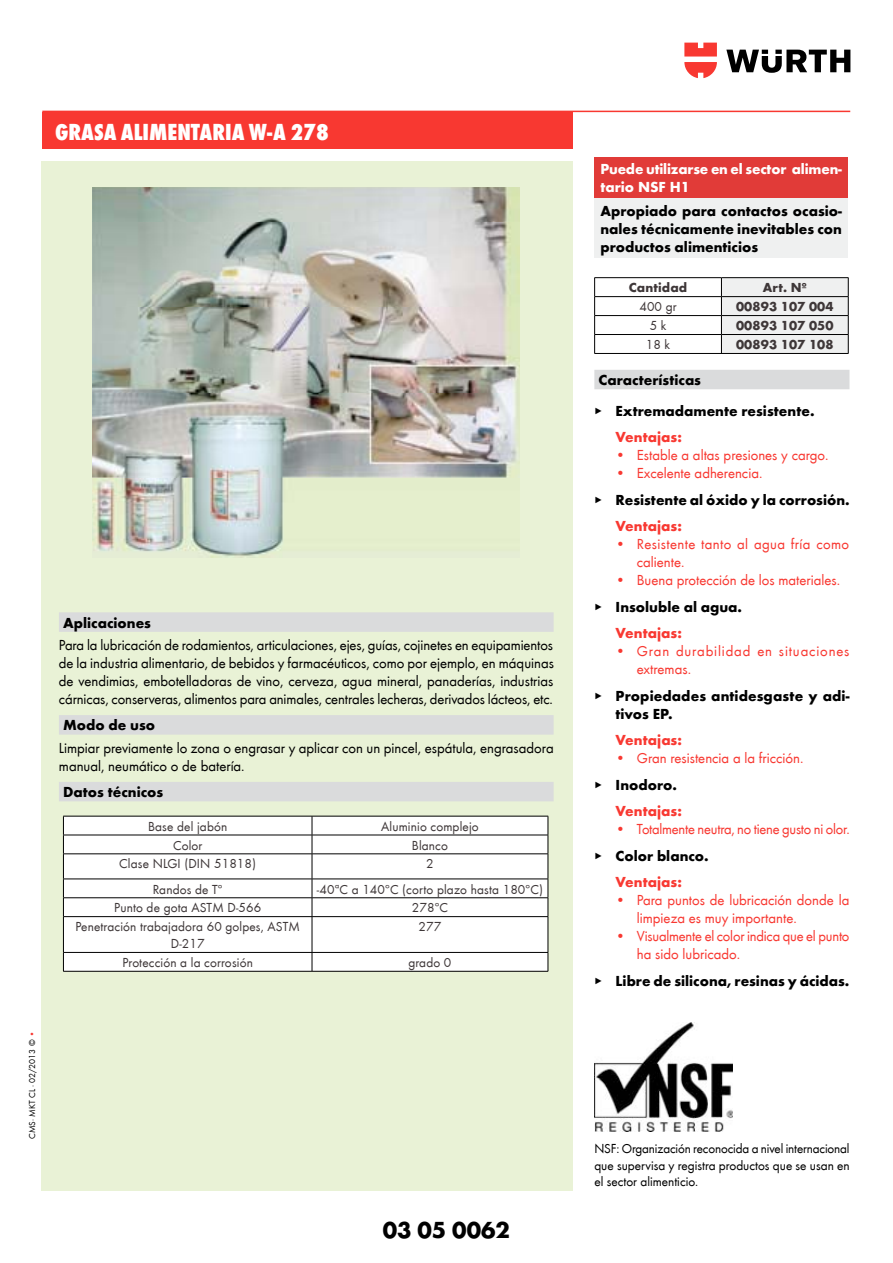
<style>
.page{position:relative;width:893px;height:1263px;background:#fff}
.page>*{position:absolute;margin:0;border:0;box-sizing:border-box;transform-origin:0 0}
.t1{font:800 condensed 24px "Wuerth";color:#fff}
.t2{font:700 24px "Wuerth";color:#000}
.t3{font:15px/18px "Wuerth";color:#000;text-align:justify}
.t4{font:700 15px/18px "Wuerth";color:#000}
.t5{font:15px/18px "Wuerth";color:#f83831}
.t6{font:700 15px "Wuerth";color:#f83831}
.t7{font:700 15px/18px "Wuerth";letter-spacing:-.01em;color:#fff}
.t8{font:15px/18px "Wuerth";letter-spacing:.025em;color:#f83831}
.t9{font:15px/18px "Wuerth";letter-spacing:.055em;color:#f83831}
.t10{font:13.5px/17px "Wuerth";letter-spacing:.01em;color:#3e3738;text-align:center}
.t11{font:13.5px/16.2px "Wuerth";color:#000;text-align:justify}
.t12{font:700 13.5px "Wuerth";letter-spacing:.01em;color:#3e3738}
.t13{font:9px "Wuerth";color:#000}
.s1{color:#f83831}
</style>
<div class="page">
<div style="left:42px;top:162px;width:531px;height:1029px;background:#e9f2d6"></div>
<div style="left:42px;top:112px;width:531px;height:37px;background:#f83831"></div>
<hr style="left:42px;top:111px;width:808px;height:1px;background:#f83831">
<div style="left:594px;top:370px;width:255px;height:19px;background:#dadbdc"></div>
<hr style="left:594px;top:277px;width:127px;height:1px;background:#000">
<hr style="left:721px;top:277px;width:127px;height:1px;background:#000">
<hr style="left:594px;top:296px;width:127px;height:1px;background:#000">
<hr style="left:594px;top:315px;width:127px;height:1px;background:#000">
<hr style="left:594px;top:334px;width:127px;height:1px;background:#000">
<svg style="left:594px;top:278px;width:1px;height:75px"></svg>
<svg style="left:721px;top:278px;width:128px;height:75px"></svg>
<hr style="left:594px;top:353px;width:254px;height:1px;background:#000">
<div style="left:59px;top:612px;width:495px;height:20px;background:#dadbdc"></div>
<div style="left:59px;top:715px;width:495px;height:20px;background:#dadbdc"></div>
<div style="left:59px;top:782px;width:495px;height:19px;background:#dadbdc"></div>
<div style="left:64px;top:817px;width:484px;height:154px;background:#fff"></div>
<hr style="left:63px;top:816px;width:249px;height:1px;background:#000">
<hr style="left:312px;top:816px;width:236px;height:1px;background:#000">
<hr style="left:63px;top:835px;width:249px;height:1px;background:#000">
<hr style="left:312px;top:835px;width:236px;height:1px;background:#000">
<hr style="left:63px;top:853px;width:249px;height:1px;background:#000">
<hr style="left:312px;top:853px;width:236px;height:1px;background:#000">
<hr style="left:63px;top:879px;width:249px;height:1px;background:#000">
<hr style="left:312px;top:879px;width:236px;height:1px;background:#000">
<hr style="left:63px;top:897px;width:249px;height:1px;background:#000">
<svg style="left:63px;top:816px;width:1px;height:100px"></svg>
<hr style="left:312px;top:897px;width:236px;height:1px;background:#000">
<svg style="left:312px;top:816px;width:1px;height:100px"></svg>
<svg style="left:548px;top:816px;width:1px;height:100px"></svg>
<hr style="left:63px;top:916px;width:249px;height:1px;background:#000">
<hr style="left:63px;top:917px;width:1px;height:35px;background:#000">
<hr style="left:312px;top:916px;width:236px;height:1px;background:#000">
<hr style="left:312px;top:917px;width:1px;height:35px;background:#000">
<hr style="left:548px;top:917px;width:1px;height:35px;background:#000">
<hr style="left:63px;top:952px;width:249px;height:1px;background:#000">
<svg style="left:63px;top:953px;width:1px;height:18px"></svg>
<hr style="left:312px;top:952px;width:236px;height:1px;background:#000">
<svg style="left:312px;top:953px;width:1px;height:18px"></svg>
<svg style="left:548px;top:953px;width:1px;height:18px"></svg>
<hr style="left:63px;top:971px;width:485px;height:1px;background:#000">
<img style="left:594px;top:1022px;width:139px;height:109px">
<div style="left:594px;top:157px;width:254px;height:41px;background:#e13b38"></div>
<div style="left:594px;top:198px;width:254px;height:60px;background:#eff0f0"></div>
<img style="left:93px;top:187px;width:427px;height:370px">
<svg style="left:726px;top:50px;width:124px;height:23px"></svg>
<svg style="left:684px;top:43px;width:33px;height:35px"></svg>
<h1 class="t1" style="left:55px;top:115px;width:275px">GRASA ALIMENTARIA W-A 278</h1>
<p class="t4" style="left:63px;top:612px;width:89px">Aplicaciones</p>
<p class="t3" style="left:59px;top:635px;width:497px">Para la lubricación de rodamientos, articulaciones, ejes, guías, cojinetes en equipamientos de la industria alimentario, de bebidos y farmacéuticos, como por ejemplo, en máquinas de vendimias, embotelladoras de vino, cerveza, agua mineral, panaderías, industrias cárnicas, conserveras, alimentos para animales, centrales lecheras, derivados lácteos, etc.</p>
<p class="t4" style="left:63px;top:715px;width:93px">Modo de uso</p>
<p class="t3" style="left:59px;top:738px;width:496px">Limpiar previamente lo zona o engrasar y aplicar con un pincel, espátula, engrasadora manual, neumático o de batería.</p>
<p class="t4" style="left:63px;top:782px;width:102px">Datos técnicos</p>
<p class="t10" style="left:148px;top:817px;width:81px">Base del jabón</p>
<p class="t10" style="left:381px;top:817px;width:99px">Aluminio complejo</p>
<p class="t10" style="left:173px;top:836px;width:31px">Color</p>
<p class="t10" style="left:412px;top:836px;width:38px">Blanco</p>
<p class="t10" style="left:119px;top:855px;width:138px">Clase NLGI (DIN 51818)</p>
<p class="t10" style="left:426px;top:855px;width:9px">2</p>
<p class="t10" style="left:153px;top:880px;width:71px">Randos de Tº</p>
<p class="t10" style="left:317px;top:880px;width:228px">-40ªC a 140ºC (corto plazo hasta 180ºC)</p>
<p class="t10" style="left:114px;top:899px;width:149px">Punto de gota ASTM D-566</p>
<p class="t10" style="left:412px;top:899px;width:38px">278ºC</p>
<p class="t10" style="left:75px;top:917px;width:226px">Penetración trabajadora 60 golpes, ASTM<br>D-217</p>
<p class="t10" style="left:419px;top:917px;width:24px">277</p>
<p class="t10" style="left:122px;top:953px;width:132px">Protección a la corrosión</p>
<p class="t10" style="left:408px;top:953px;width:45px">grado 0</p>
<p class="t13" style="left:26px;top:1139px;width:109px;rotate:-90deg">CMS· MKT CL · 02/2013 © <span class="s1">•</span></p>
<h1 class="t2" style="left:383px;top:1212px;width:129px">03 05 0062</h1>
<p class="t7" style="left:600px;top:159px;width:243px">Puede utilizarse en el sector alimen&shy;tario NSF H1</p>
<p class="t4" style="left:600px;top:201px;width:243px;text-align:justify">Apropiado para contactos ocasio&shy;nales técnicamente inevitables con productos alimenticios</p>
<p class="t12" style="left:629px;top:278px;width:60px">Cantidad</p>
<p class="t12" style="left:763px;top:278px;width:45px">Art. Nº</p>
<p class="t10" style="left:639px;top:298px;width:39px">400 gr</p>
<p class="t12" style="left:736px;top:297px;width:99px">00893 107 004</p>
<p class="t10" style="left:650px;top:316px;width:18px">5 k</p>
<p class="t12" style="left:736px;top:316px;width:99px">00893 107 050</p>
<p class="t10" style="left:646px;top:335px;width:26px">18 k</p>
<p class="t12" style="left:736px;top:335px;width:99px">00893 107 108</p>
<p class="t4" style="left:594px;top:363px;width:222px;line-height:30.8px">Características<br>▸ Extremadamente resistente.</p>
<p class="t6" style="left:616px;top:426px;width:68px">Ventajas:</p>
<p class="t5" style="left:616px;top:446px;width:214px">• Estable a altas presiones y cargo.</p>
<p class="t5" style="left:616px;top:464px;width:148px">• Excelente adherencia.</p>
<p class="t4" style="left:594px;top:490px;width:257px">▸ Resistente al óxido y la corrosión.</p>
<p class="t6" style="left:616px;top:515px;width:68px">Ventajas:</p>
<p class="t8" style="left:637px;top:535px;width:214px;text-indent:-21px">• Resistente tanto al agua fría como caliente.</p>
<p class="t5" style="left:616px;top:571px;width:226px">• Buena protección de los materiales.</p>
<p class="t4" style="left:594px;top:597px;width:149px">▸ Insoluble al agua.</p>
<p class="t6" style="left:616px;top:622px;width:68px">Ventajas:</p>
<p class="t9" style="left:637px;top:642px;width:214px;text-indent:-21px">• Gran durabilidad en situaciones extremas.</p>
<p class="t4" style="left:616px;top:686px;width:235px;text-indent:-21px">▸ Propiedades antidesgaste y adi&shy;tivos EP.</p>
<p class="t6" style="left:616px;top:729px;width:68px">Ventajas:</p>
<p class="t5" style="left:616px;top:749px;width:189px">• Gran resistencia a la fricción.</p>
<p class="t4" style="left:594px;top:775px;width:84px">▸ Inodoro.</p>
<p class="t6" style="left:616px;top:800px;width:68px">Ventajas:</p>
<p class="t5" style="left:616px;top:820px;width:236px">• Totalmente neutra, no tiene gusto ni olor.</p>
<p class="t4" style="left:594px;top:846px;width:116px">▸ Color blanco.</p>
<p class="t6" style="left:616px;top:871px;width:68px">Ventajas:</p>
<p class="t5" style="left:637px;top:891px;width:214px;text-indent:-21px">• Para puntos de lubricación donde la limpieza es muy importante.</p>
<p class="t5" style="left:637px;top:927px;width:214px;text-indent:-21px">• Visualmente el color indica que el punto ha sido lubricado.</p>
<p class="t4" style="left:594px;top:971px;width:257px">▸ Libre de silicona, resinas y ácidas.</p>
<p class="t11" style="left:594px;top:1140px;width:257px">NSF: Organización reconocida a nivel internacional que supervisa y registra productos que se usan en el sector alimenticio.</p>
</div>
